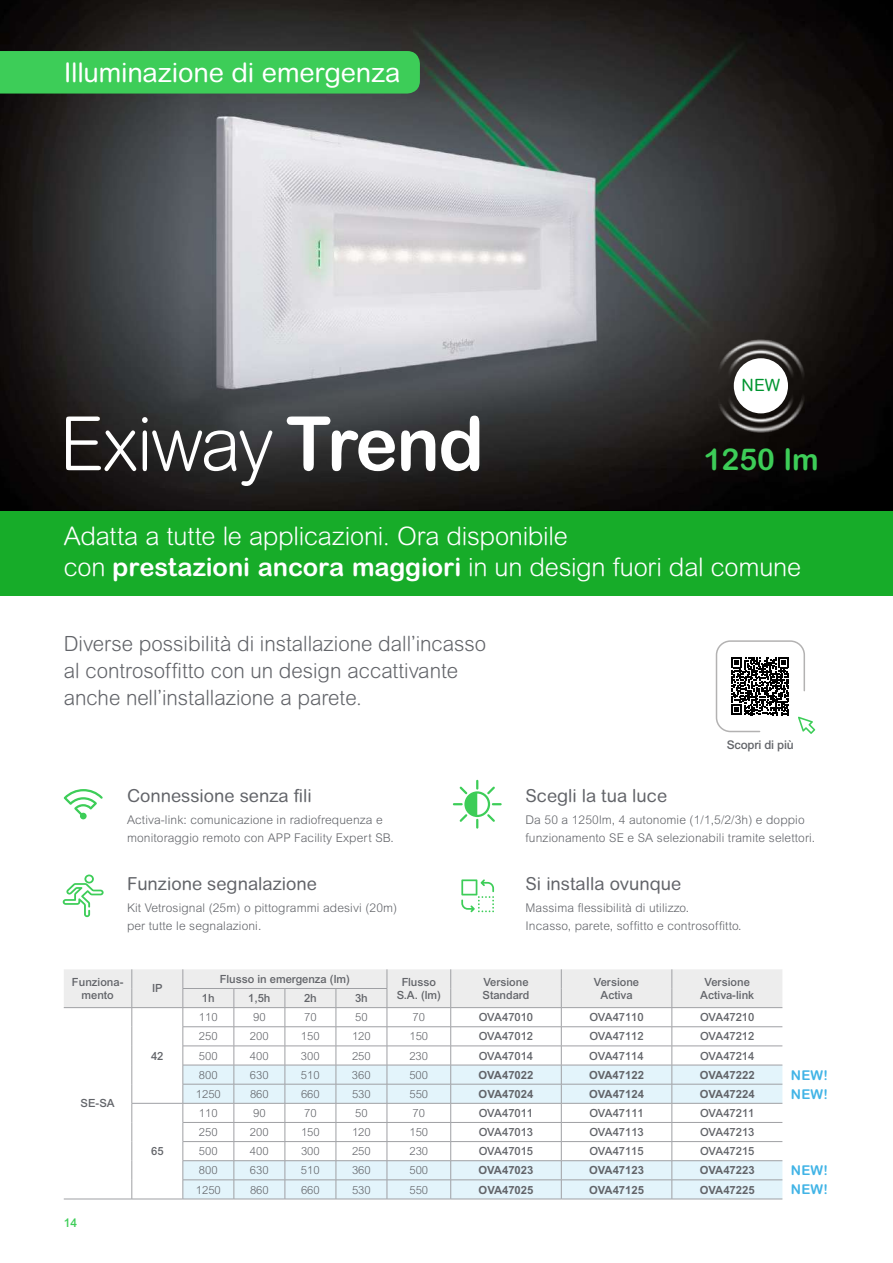
<style>
.page{position:relative;width:893px;height:1263px;background:#fff}
.page>*{position:absolute;margin:0;border:0;box-sizing:border-box;transform-origin:0 0}
.t1{font:300 75px "Arial Rounded MT Pro";letter-spacing:-.02em;color:#fff;scale:.96 1}
.t2{font:700 30px "Arial Rounded MT Pro";color:#3dcd58}
.t3{font:27px "Arial Rounded MT Pro";letter-spacing:-.005em;color:#fff}
.t4{font:300 25.5px/30.6px "Arial Rounded MT Pro";letter-spacing:-.01em;color:#fff}
.t5{font:300 21px/27px "Arial Rounded MT Pro";color:#626469}
.t6{font:18px "Arial Rounded MT Pro";color:#626469}
.t7{font:16.95px "Arial Rounded MT Pro";color:#009530}
.t8{font:700 13.5px "Arial Rounded MT Pro";letter-spacing:.015em;color:#42b4e6}
.t9{font:300 12px/18px "Arial MT Std";letter-spacing:.01em;color:#626469}
.t10{font:500 12px "Arial MT Std";letter-spacing:-.015em;color:#626469}
.t11{font:500 12px "Arial MT Std";color:#3dcd58}
.t12{font:500 11.25px/13.5px "Arial MT Std";color:#626469;text-align:center}
.t13{font:300 11.25px "Arial MT Std";color:#626469}
.t14{font:700 11.25px "Arial MT Std";color:#626469}
.s1{font-weight:700}
</style>
<div class="page">
<img style="left:0;top:0;width:893px;height:510px">
<div style="left:0;top:510px;width:893px;height:85px;background:#17ac29"></div>
<img style="left:716px;top:391px;width:90px;height:52px">
<img style="left:716px;top:329px;width:90px;height:62px">
<div style="left:734px;top:358px;width:54px;height:55px;background:#fff;border-radius:50%"></div>
<svg style="left:715px;top:640px;width:100px;height:94px"></svg>
<hr style="left:64px;top:1199px;width:68px;height:1px;background:#9fa0a4">
<hr style="left:132px;top:1199px;width:51px;height:1px;background:#9fa0a4">
<hr style="left:183px;top:1199px;width:51px;height:1px;background:#9fa0a4">
<hr style="left:234px;top:1199px;width:51px;height:1px;background:#9fa0a4">
<hr style="left:285px;top:1199px;width:51px;height:1px;background:#9fa0a4">
<hr style="left:336px;top:1199px;width:51px;height:1px;background:#9fa0a4">
<hr style="left:387px;top:1199px;width:64px;height:1px;background:#9fa0a4">
<hr style="left:451px;top:1199px;width:110px;height:1px;background:#9fa0a4">
<hr style="left:561px;top:1199px;width:111px;height:1px;background:#9fa0a4">
<svg style="left:64px;top:969px;width:718px;height:230px"></svg>
<hr style="left:672px;top:1179px;width:110px;height:1px;background:#9fa0a4">
<hr style="left:672px;top:1199px;width:110px;height:1px;background:#9fa0a4">
<svg style="left:64px;top:789px;width:39px;height:30px"></svg>
<svg style="left:453px;top:780px;width:49px;height:49px"></svg>
<svg style="left:461px;top:879px;width:33px;height:33px"></svg>
<svg style="left:63px;top:874px;width:41px;height:43px"></svg>
<div style="left:0;top:51px;width:420px;height:43px;background:#3dcd58"></div>
<h3 class="t3" style="left:64px;top:56px;width:338px">Illuminazione di emergenza</h3>
<h1 class="t1" style="left:60px;top:400px;width:443px">Exiway <span class="s1">Trend</span></h1>
<h3 class="t7" style="left:742px;top:376px;width:40px">NEW</h3>
<h2 class="t2" style="left:704px;top:442px;width:116px">1250 lm</h2>
<h3 class="t4" style="left:64px;top:522px;width:739px">Adatta a tutte le applicazioni. Ora disponibile<br>con <span class="s1">prestazioni ancora maggiori</span> in un design fuori dal comune</h3>
<h3 class="t5" style="left:64px;top:631px;width:424px">Diverse possibilità di installazione dall’incasso al controsoffitto con un design accattivante anche nell’installazione a parete.</h3>
<h3 class="t6" style="left:127px;top:785px;width:186px">Connessione senza fili</h3>
<p class="t9" style="left:127px;top:810px;width:268px">Activa-link: comunicazione in radiofrequenza e monitoraggio remoto con APP Facility Expert SB.</p>
<h3 class="t6" style="left:127px;top:873px;width:192px">Funzione segnalazione</h3>
<p class="t9" style="left:127px;top:899px;width:272px">Kit Vetrosignal (25m) o pittogrammi adesivi (20m) per tutte le segnalazioni.</p>
<p class="t10" style="left:727px;top:737px;width:69px">Scopri di più</p>
<h3 class="t6" style="left:525px;top:785px;width:143px">Scegli la tua luce</h3>
<p class="t9" style="left:525px;top:810px;width:291px">Da 50 a 1250lm, 4 autonomie (1/1,5/2/3h) e doppio funzionamento SE e SA selezionabili tramite selettori.</p>
<h3 class="t6" style="left:525px;top:873px;width:157px">Si installa ovunque</h3>
<p class="t9" style="left:525px;top:899px;width:218px">Massima flessibilità di utilizzo.<br>Incasso, parete, soffitto e controsoffitto.</p>
<p class="t12" style="left:72px;top:975px;width:53px">Funziona&shy;mento</p>
<p class="t12" style="left:152px;top:982px;width:12px">IP</p>
<p class="t12" style="left:81px;top:1096px;width:36px">SE-SA</p>
<p class="t11" style="left:64px;top:1216px;width:15px">14</p>
<p class="t12" style="left:151px;top:1049px;width:14px">42</p>
<p class="t12" style="left:151px;top:1144px;width:14px">65</p>
<p class="t12" style="left:220px;top:972px;width:131px">Flusso in emergenza (lm)</p>
<p class="t12" style="left:397px;top:975px;width:46px">Flusso<br>S.A. (lm)</p>
<p class="t12" style="left:482px;top:975px;width:48px;text-align:left">Versione<br>Standard</p>
<p class="t12" style="left:594px;top:975px;width:47px">Versione<br>Activa</p>
<p class="t12" style="left:705px;top:975px;width:47px">Versione</p>
<p class="t12" style="left:202px;top:991px;width:14px">1h</p>
<p class="t12" style="left:248px;top:991px;width:24px">1,5h</p>
<p class="t12" style="left:304px;top:991px;width:14px">2h</p>
<p class="t12" style="left:355px;top:991px;width:14px">3h</p>
<p class="t12" style="left:700px;top:988px;width:55px">Activa-link</p>
<p class="t13" style="left:199px;top:1011px;width:20px">110</p>
<p class="t13" style="left:253px;top:1011px;width:14px">90</p>
<p class="t13" style="left:304px;top:1011px;width:14px">70</p>
<p class="t13" style="left:355px;top:1011px;width:14px">50</p>
<p class="t13" style="left:413px;top:1011px;width:14px">70</p>
<p class="t12" style="left:479px;top:1010px;width:56px">OVA47010</p>
<p class="t12" style="left:589px;top:1010px;width:56px">OVA47110</p>
<p class="t12" style="left:700px;top:1010px;width:56px">OVA47210</p>
<p class="t13" style="left:199px;top:1030px;width:20px">250</p>
<p class="t13" style="left:250px;top:1030px;width:20px">200</p>
<p class="t13" style="left:301px;top:1030px;width:20px">150</p>
<p class="t13" style="left:352px;top:1030px;width:20px">120</p>
<p class="t13" style="left:409px;top:1030px;width:20px">150</p>
<p class="t12" style="left:479px;top:1029px;width:56px">OVA47012</p>
<p class="t12" style="left:589px;top:1029px;width:56px">OVA47112</p>
<p class="t12" style="left:700px;top:1029px;width:56px">OVA47212</p>
<p class="t13" style="left:199px;top:1049px;width:20px">500</p>
<p class="t13" style="left:250px;top:1049px;width:20px">400</p>
<p class="t13" style="left:301px;top:1049px;width:20px">300</p>
<p class="t13" style="left:352px;top:1049px;width:20px">250</p>
<p class="t13" style="left:409px;top:1049px;width:20px">230</p>
<p class="t12" style="left:479px;top:1049px;width:56px">OVA47014</p>
<p class="t12" style="left:589px;top:1049px;width:56px">OVA47114</p>
<p class="t12" style="left:700px;top:1049px;width:56px">OVA47214</p>
<p class="t13" style="left:199px;top:1068px;width:20px">800</p>
<p class="t13" style="left:250px;top:1068px;width:20px">630</p>
<p class="t13" style="left:301px;top:1068px;width:20px">510</p>
<p class="t13" style="left:352px;top:1068px;width:20px">360</p>
<p class="t13" style="left:409px;top:1068px;width:20px">500</p>
<p class="t14" style="left:478px;top:1068px;width:56px">OVA47022</p>
<p class="t14" style="left:589px;top:1068px;width:56px">OVA47122</p>
<p class="t14" style="left:700px;top:1068px;width:56px">OVA47222</p>
<p class="t8" style="left:791px;top:1067px;width:38px">NEW!</p>
<p class="t13" style="left:196px;top:1087px;width:27px">1250</p>
<p class="t13" style="left:250px;top:1087px;width:20px">860</p>
<p class="t13" style="left:301px;top:1087px;width:20px">660</p>
<p class="t13" style="left:352px;top:1087px;width:20px">530</p>
<p class="t13" style="left:409px;top:1087px;width:20px">550</p>
<p class="t14" style="left:479px;top:1087px;width:56px">OVA47024</p>
<p class="t14" style="left:589px;top:1087px;width:56px">OVA47124</p>
<p class="t14" style="left:700px;top:1087px;width:56px">OVA47224</p>
<p class="t8" style="left:791px;top:1086px;width:38px">NEW!</p>
<p class="t13" style="left:199px;top:1106px;width:20px">110</p>
<p class="t13" style="left:253px;top:1106px;width:14px">90</p>
<p class="t13" style="left:304px;top:1106px;width:14px">70</p>
<p class="t13" style="left:355px;top:1106px;width:14px">50</p>
<p class="t13" style="left:413px;top:1106px;width:14px">70</p>
<p class="t12" style="left:479px;top:1106px;width:56px">OVA47011</p>
<p class="t12" style="left:589px;top:1106px;width:56px">OVA47111</p>
<p class="t12" style="left:700px;top:1106px;width:56px">OVA47211</p>
<p class="t13" style="left:199px;top:1126px;width:20px">250</p>
<p class="t13" style="left:250px;top:1126px;width:20px">200</p>
<p class="t13" style="left:301px;top:1126px;width:20px">150</p>
<p class="t13" style="left:352px;top:1126px;width:20px">120</p>
<p class="t13" style="left:409px;top:1126px;width:20px">150</p>
<p class="t12" style="left:479px;top:1125px;width:56px">OVA47013</p>
<p class="t12" style="left:589px;top:1125px;width:56px">OVA47113</p>
<p class="t12" style="left:700px;top:1125px;width:56px">OVA47213</p>
<p class="t13" style="left:199px;top:1145px;width:20px">500</p>
<p class="t13" style="left:250px;top:1145px;width:20px">400</p>
<p class="t13" style="left:301px;top:1145px;width:20px">300</p>
<p class="t13" style="left:352px;top:1145px;width:20px">250</p>
<p class="t13" style="left:409px;top:1145px;width:20px">230</p>
<p class="t12" style="left:479px;top:1144px;width:56px">OVA47015</p>
<p class="t12" style="left:589px;top:1144px;width:56px">OVA47115</p>
<p class="t12" style="left:700px;top:1144px;width:56px">OVA47215</p>
<p class="t13" style="left:199px;top:1164px;width:20px">800</p>
<p class="t13" style="left:250px;top:1164px;width:20px">630</p>
<p class="t13" style="left:301px;top:1164px;width:20px">510</p>
<p class="t13" style="left:352px;top:1164px;width:20px">360</p>
<p class="t13" style="left:409px;top:1164px;width:20px">500</p>
<p class="t14" style="left:479px;top:1164px;width:56px">OVA47023</p>
<p class="t14" style="left:589px;top:1164px;width:56px">OVA47123</p>
<p class="t14" style="left:700px;top:1164px;width:56px">OVA47223</p>
<p class="t8" style="left:791px;top:1162px;width:38px">NEW!</p>
<p class="t13" style="left:196px;top:1183px;width:27px">1250</p>
<p class="t13" style="left:250px;top:1183px;width:20px">860</p>
<p class="t13" style="left:301px;top:1183px;width:20px">660</p>
<p class="t13" style="left:352px;top:1183px;width:20px">530</p>
<p class="t13" style="left:409px;top:1183px;width:20px">550</p>
<p class="t14" style="left:479px;top:1183px;width:56px">OVA47025</p>
<p class="t14" style="left:589px;top:1183px;width:56px">OVA47125</p>
<p class="t14" style="left:700px;top:1183px;width:56px">OVA47225</p>
<p class="t8" style="left:791px;top:1181px;width:38px">NEW!</p>
</div>
